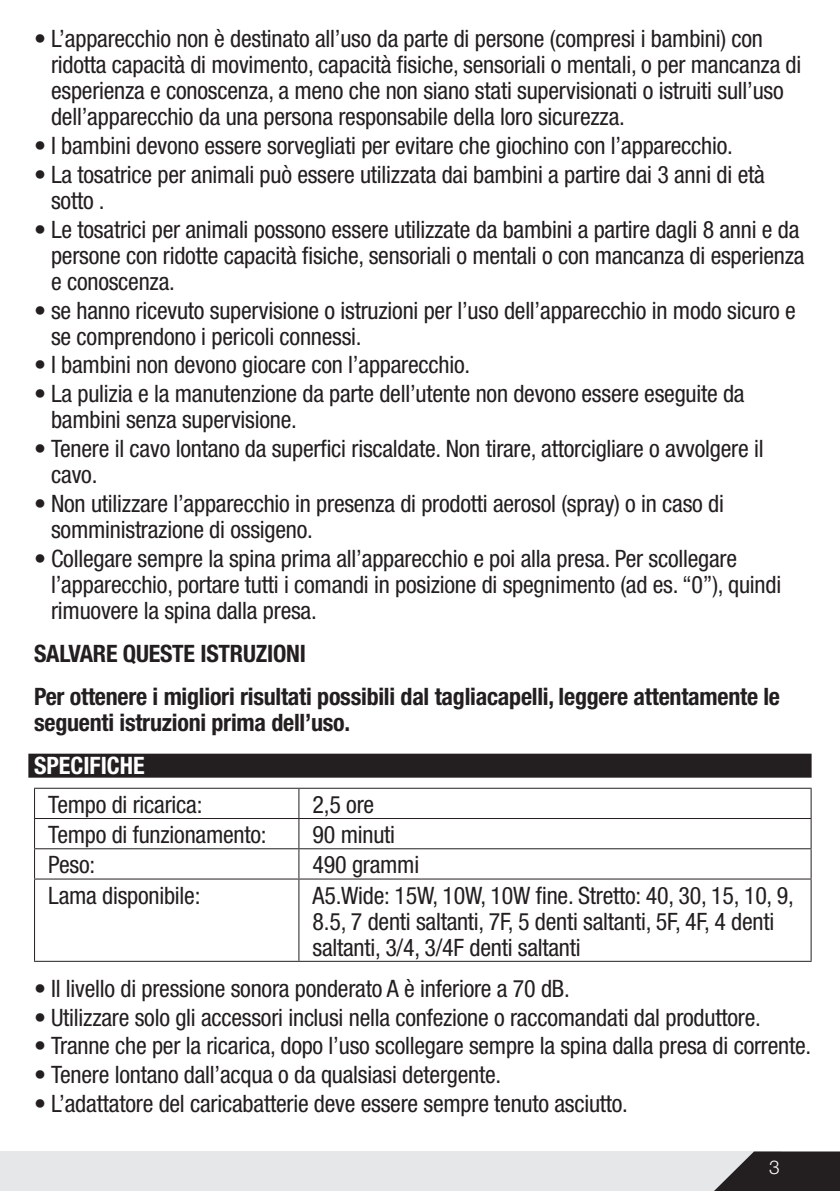
<style>
.page{position:relative;width:840px;height:1191px;background:#fff}
.page>*{position:absolute;margin:0;border:0;box-sizing:border-box;transform-origin:0 0}
.t1{font:condensed 24px/26px "Helvetica Neue";letter-spacing:-.01em;color:#231f20}
.t2{font:700 condensed 24px/43px "Helvetica Neue";letter-spacing:-.01em;color:#231f20}
.t3{font:700 condensed 24px "Helvetica Neue";color:#fff}
.t4{font:300 19px "Helvetica Neue";color:#fff}
</style>
<div class="page">
<div style="left:28px;top:753px;width:783px;height:24px;background:#231f20"></div>
<hr style="left:34px;top:787px;width:265px;height:1px;background:#231f20">
<hr style="left:34px;top:788px;width:1px;height:30px;background:#231f20">
<hr style="left:299px;top:787px;width:512px;height:1px;background:#231f20">
<hr style="left:298px;top:788px;width:1px;height:30px;background:#231f20">
<hr style="left:810px;top:788px;width:1px;height:30px;background:#231f20">
<hr style="left:34px;top:818px;width:265px;height:1px;background:#231f20">
<hr style="left:299px;top:818px;width:512px;height:1px;background:#231f20">
<hr style="left:34px;top:848px;width:265px;height:1px;background:#231f20">
<svg style="left:34px;top:819px;width:1px;height:59px"></svg>
<hr style="left:299px;top:848px;width:512px;height:1px;background:#231f20">
<svg style="left:298px;top:819px;width:1px;height:59px"></svg>
<svg style="left:810px;top:819px;width:1px;height:59px"></svg>
<hr style="left:34px;top:878px;width:265px;height:1px;background:#231f20">
<hr style="left:34px;top:879px;width:1px;height:81px;background:#231f20">
<hr style="left:299px;top:878px;width:512px;height:1px;background:#231f20">
<hr style="left:298px;top:879px;width:1px;height:81px;background:#231f20">
<hr style="left:810px;top:879px;width:1px;height:81px;background:#231f20">
<hr style="left:34px;top:960px;width:265px;height:1px;background:#231f20">
<hr style="left:299px;top:960px;width:512px;height:1px;background:#231f20">
<div style="left:0;top:1151px;width:779px;height:40px;background:#e6e7e9"></div>
<svg style="left:714px;top:1151px;width:125px;height:40px"></svg>
<p class="t1" style="left:51px;top:26px;width:751px;text-indent:-17px">• L’apparecchio non è destinato all’uso da parte di persone (compresi i bambini) con ridotta capacità di movimento, capacità fisiche, sensoriali o mentali, o per mancanza di esperienza e conoscenza, a meno che non siano stati supervisionati o istruiti sull’uso dell’apparecchio da una persona responsabile della loro sicurezza.</p>
<p class="t1" style="left:34px;top:132px;width:700px">• I bambini devono essere sorvegliati per evitare che giochino con l’apparecchio.</p>
<p class="t1" style="left:51px;top:161px;width:714px;text-indent:-17px">• La tosatrice per animali può essere utilizzata dai bambini a partire dai 3 anni di età sotto .</p>
<p class="t1" style="left:51px;top:216px;width:754px;text-indent:-17px">• Le tosatrici per animali possono essere utilizzate da bambini a partire dagli 8 anni e da persone con ridotte capacità fisiche, sensoriali o mentali o con mancanza di esperienza e conoscenza.</p>
<p class="t1" style="left:51px;top:297px;width:745px;text-indent:-17px">• se hanno ricevuto supervisione o istruzioni per l’uso dell’apparecchio in modo sicuro e se comprendono i pericoli connessi.</p>
<p class="t1" style="left:34px;top:352px;width:437px">• I bambini non devono giocare con l’apparecchio.</p>
<p class="t1" style="left:51px;top:381px;width:694px;text-indent:-17px">• La pulizia e la manutenzione da parte dell’utente non devono essere eseguite da bambini senza supervisione.</p>
<p class="t1" style="left:51px;top:435px;width:713px;text-indent:-17px">• Tenere il cavo lontano da superfici riscaldate. Non tirare, attorcigliare o avvolgere il cavo.</p>
<p class="t1" style="left:51px;top:490px;width:674px;text-indent:-17px">• Non utilizzare l’apparecchio in presenza di prodotti aerosol (spray) o in caso di somministrazione di ossigeno.</p>
<p class="t1" style="left:51px;top:545px;width:731px;text-indent:-17px">• Collegare sempre la spina prima all’apparecchio e poi alla presa. Per scollegare l’apparecchio, portare tutti i comandi in posizione di spegnimento (ad es. “0”), quindi rimuovere la spina dalla presa.</p>
<p class="t2" style="left:34px;top:631px;width:747px">SALVARE QUESTE ISTRUZIONI<br>Per ottenere i migliori risultati possibili dal tagliacapelli, leggere attentamente le</p>
<p class="t2" style="left:34px;top:700px;width:317px">seguenti istruzioni prima dell’uso.</p>
<p class="t3" style="left:34px;top:751px;width:112px">SPECIFICHE</p>
<p class="t1" style="left:48px;top:791px;width:156px">Tempo di ricarica:</p>
<p class="t1" style="left:312px;top:791px;width:63px">2,5 ore</p>
<p class="t1" style="left:48px;top:821px;width:220px">Tempo di funzionamento:</p>
<p class="t1" style="left:312px;top:821px;width:84px">90 minuti</p>
<p class="t1" style="left:48px;top:851px;width:48px">Peso:</p>
<p class="t1" style="left:312px;top:851px;width:108px">490 grammi</p>
<p class="t1" style="left:48px;top:882px;width:154px">Lama disponibile:</p>
<p class="t1" style="left:312px;top:882px;width:482px">A5.Wide: 15W, 10W, 10W fine. Stretto: 40, 30, 15, 10, 9,<br>8.5, 7 denti saltanti, 7F, 5 denti saltanti, 5F, 4F, 4 denti saltanti, 3/4, 3/4F denti saltanti</p>
<p class="t1" style="left:34px;top:975px;width:537px">• Il livello di pressione sonora ponderato A è inferiore a 70 dB.</p>
<p class="t1" style="left:34px;top:1004px;width:727px">• Utilizzare solo gli accessori inclusi nella confezione o raccomandati dal produttore.</p>
<p class="t1" style="left:34px;top:1032px;width:778px">• Tranne che per la ricarica, dopo l’uso scollegare sempre la spina dalla presa di corrente.</p>
<p class="t1" style="left:34px;top:1061px;width:468px">• Tenere lontano dall’acqua o da qualsiasi detergente.</p>
<p class="t1" style="left:34px;top:1090px;width:595px">• L’adattatore del caricabatterie deve essere sempre tenuto asciutto.</p>
<p class="t4" style="left:768px;top:1156px;width:12px">3</p>
</div>
